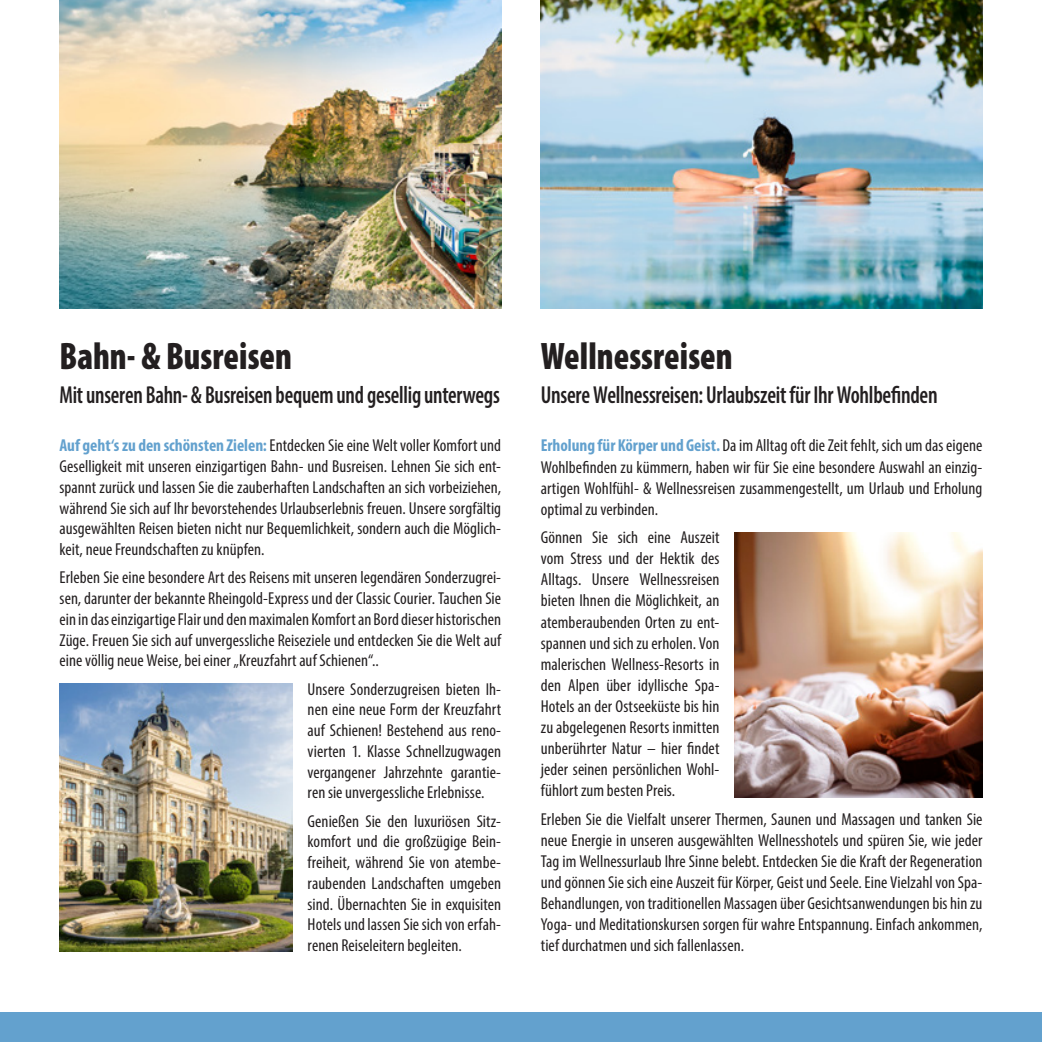
<style>
.page{position:relative;width:1042px;height:1042px;background:#fff}
.page>*{position:absolute;margin:0;border:0;box-sizing:border-box;transform-origin:0 0}
.text_H1{font:900 condensed 38.5px "Myriad Pro";letter-spacing:.005em;color:#231f20;scale:.91 1}
.text_H2{font:600 condensed 24.68px "Myriad Pro";letter-spacing:-.01em;color:#231f20;scale:.88 1}
.text_H2-2{font:600 condensed 24.68px "Myriad Pro";letter-spacing:-.01em;color:#231f20;scale:.9 1}
.text_Reisearten{font:condensed 17.32px/21px "Myriad Pro";letter-spacing:.005em;color:#231f20;text-align:justify}
.s1{font-weight:700;color:#63a1ce}
</style>
<div class="page">
<div style="left:0;top:1012px;width:1042px;height:30px;background:#63a1ce"></div>
<img style="left:60px;top:0;width:441px;height:308px">
<img style="left:541px;top:0;width:441px;height:308px">
<img style="left:60px;top:683px;width:233px;height:268px">
<img style="left:734px;top:532px;width:248px;height:265px">
<p class="text_H1" style="left:60px;top:331px;width:257px">Bahn- &amp; Busreisen</p>
<p class="text_H2" style="left:60px;top:379px;width:502px">Mit unseren Bahn- &amp; Busreisen bequem und gesellig unterwegs</p>
<p class="text_Reisearten" style="left:60px;top:435px;width:443px"><span class="s1">Auf geht‘s zu den schönsten Zielen:</span> Entdecken Sie eine Welt voller Komfort und Geselligkeit mit unseren einzigartigen Bahn- und Busreisen. Lehnen Sie sich ent&shy;spannt zurück und lassen Sie die zauberhaften Landschaften an sich vorbeiziehen, während Sie sich auf Ihr bevorstehendes Urlaubserlebnis freuen. Unsere sorgfältig ausgewählten Reisen bieten nicht nur Bequemlichkeit, sondern auch die Möglich&shy;keit, neue Freundschaften zu knüpfen.</p>
<p class="text_Reisearten" style="left:60px;top:567px;width:443px">Erleben Sie eine besondere Art des Reisens mit unseren legendären Sonderzugrei&shy;sen, darunter der bekannte Rheingold-Express und der Classic Courier. Tauchen Sie ein in das einzigartige Flair und den maximalen Komfort an Bord dieser historischen Züge. Freuen Sie sich auf unvergessliche Reiseziele und entdecken Sie die Welt auf eine völlig neue Weise, bei einer „Kreuzfahrt auf Schienen“..</p>
<p class="text_Reisearten" style="left:308px;top:678px;width:195px">Unsere Sonderzugreisen bieten Ih&shy;nen eine neue Form der Kreuzfahrt auf Schienen! Bestehend aus reno&shy;vierten 1. Klasse Schnellzugwagen vergangener Jahrzehnte garantie&shy;ren sie unvergessliche Erlebnisse.</p>
<p class="text_Reisearten" style="left:308px;top:810px;width:195px">Genießen Sie den luxuriösen Sitz&shy;komfort und die großzügige Bein&shy;freiheit, während Sie von atembe&shy;raubenden Landschaften umgeben sind. Übernachten Sie in exquisiten Hotels und lassen Sie sich von erfah&shy;renen Reiseleitern begleiten.</p>
<p class="text_H1" style="left:541px;top:331px;width:212px">Wellnessreisen</p>
<p class="text_H2-2" style="left:541px;top:379px;width:442px">Unsere Wellnessreisen: Urlaubszeit für Ihr Wohlbefinden</p>
<p class="text_Reisearten" style="left:541px;top:435px;width:443px"><span class="s1">Erholung für Körper und Geist.</span> Da im Alltag oft die Zeit fehlt, sich um das eigene Wohlbefinden zu kümmern, haben wir für Sie eine besondere Auswahl an einzig&shy;artigen Wohlfühl- &amp; Wellnessreisen zusammengestellt, um Urlaub und Erholung optimal zu verbinden.</p>
<p class="text_Reisearten" style="left:541px;top:527px;width:180px">Gönnen Sie sich eine Auszeit vom Stress und der Hektik des Alltags. Unsere Wellnessreisen bieten Ihnen die Möglichkeit, an atemberaubenden Orten zu ent&shy;spannen und sich zu erholen. Von malerischen Wellness-Resorts in den Alpen über idyllische Spa-Hotels an der Ostseeküste bis hin zu abgelegenen Resorts inmitten unberührter Natur – hier findet jeder seinen persönlichen Wohl&shy;fühlort zum besten Preis.</p>
<p class="text_Reisearten" style="left:541px;top:808px;width:443px">Erleben Sie die Vielfalt unserer Thermen, Saunen und Massagen und tanken Sie neue Energie in unseren ausgewählten Wellnesshotels und spüren Sie, wie jeder Tag im Wellnessurlaub Ihre Sinne belebt. Entdecken Sie die Kraft der Regeneration und gönnen Sie sich eine Auszeit für Körper, Geist und Seele. Eine Vielzahl von Spa-Behandlungen, von traditionellen Massagen über Gesichtsanwendungen bis hin zu Yoga- und Meditationskursen sorgen für wahre Entspannung. Einfach ankommen, tief durchatmen und sich fallenlassen.</p>
</div>
